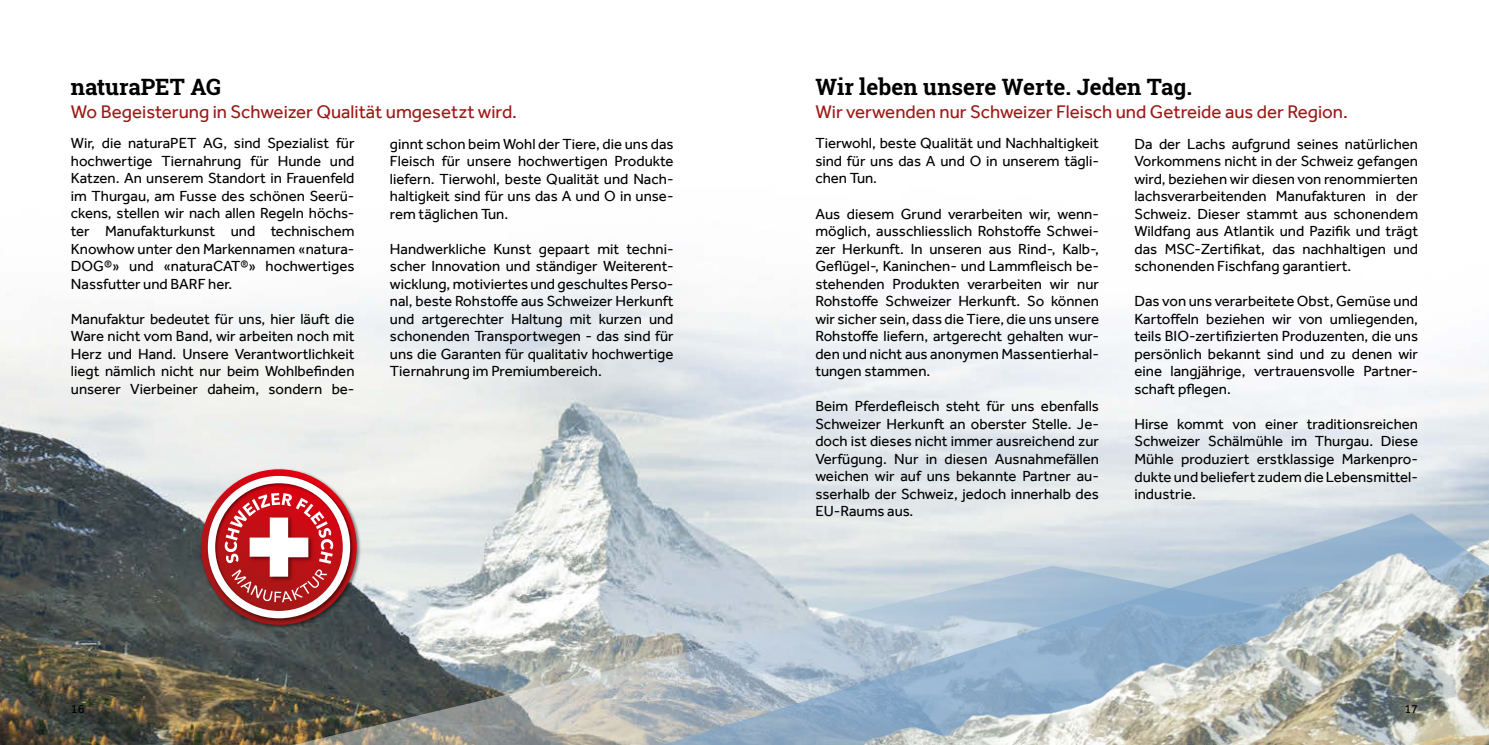
<style>
.page{position:relative;width:1489px;height:745px;background:#fff}
.page>*{position:absolute;margin:0;border:0;box-sizing:border-box;transform-origin:0 0}
.t1{font:700 22.5px "Roboto Slab";color:#000}
.t2{font:18.75px "Effra";color:#9c1917}
.t3{font:15px/17.5px "Effra";color:#000;text-align:justify}
.t4{font:12.5px "Effra";color:#000}
</style>
<div class="page">
<img style="left:0;top:277px;width:1488px;height:467px">
<img style="left:248px;top:565px;width:380px;height:179px">
<svg style="left:628px;top:513px;width:116px;height:231px;background:#b6c1c9"></svg>
<img style="left:744px;top:494px;width:744px;height:250px">
<img style="left:198px;top:466px;width:164px;height:164px">
<img style="left:205px;top:473px;width:150px;height:150px">
<svg style="left:208px;top:475px;width:142px;height:143px"></svg>
<h1 class="t1" style="left:71px;top:71px;width:151px">naturaPET AG</h1>
<p class="t2" style="left:71px;top:101px;width:447px">Wo Begeisterung in Schweizer Qualität umgesetzt wird.</p>
<p class="t3" style="left:71px;top:134px;width:285px">Wir, die naturaPET AG, sind Spezialist für hochwertige Tiernahrung für Hunde und Katzen. An unserem Standort in Frauenfeld im Thurgau, am Fusse des schönen Seerü&shy;ckens, stellen wir nach allen Regeln höchs&shy;ter Manufakturkunst und technischem Knowhow unter den Markennamen «natura-DOG®» und «naturaCAT®» hochwertiges Nassfutter und BARF her.</p>
<p class="t3" style="left:71px;top:309px;width:285px">Manufaktur bedeutet für uns, hier läuft die Ware nicht vom Band, wir arbeiten noch mit Herz und Hand. Unsere Verantwortlichkeit liegt nämlich nicht nur beim Wohlbefinden unserer Vierbeiner daheim, sondern be-</p>
<p class="t3" style="left:390px;top:134px;width:285px">ginnt schon beim Wohl der Tiere, die uns das Fleisch für unsere hochwertigen Produkte liefern. Tierwohl, beste Qualität und Nach&shy;haltigkeit sind für uns das A und O in unse&shy;rem täglichen Tun.</p>
<p class="t3" style="left:390px;top:239px;width:285px">Handwerkliche Kunst gepaart mit techni&shy;scher Innovation und ständiger Weiterent&shy;wicklung, motiviertes und geschultes Perso&shy;nal, beste Rohstoffe aus Schweizer Herkunft und artgerechter Haltung mit kurzen und schonenden Transportwegen - das sind für uns die Garanten für qualitativ hochwertige Tiernahrung im Premiumbereich.</p>
<h1 class="t1" style="left:815px;top:71px;width:378px">Wir leben unsere Werte. Jeden Tag.</h1>
<p class="t2" style="left:815px;top:101px;width:534px">Wir verwenden nur Schweizer Fleisch und Getreide aus der Region.</p>
<p class="t3" style="left:815px;top:134px;width:285px">Tierwohl, beste Qualität und Nachhaltigkeit sind für uns das A und O in unserem tägli&shy;chen Tun.</p>
<p class="t3" style="left:815px;top:204px;width:285px">Aus diesem Grund verarbeiten wir, wenn&shy;möglich, ausschliesslich Rohstoffe Schwei&shy;zer Herkunft. In unseren aus Rind-, Kalb-, Geflügel-, Kaninchen- und Lammfleisch be&shy;stehenden Produkten verarbeiten wir nur Rohstoffe Schweizer Herkunft. So können wir sicher sein, dass die Tiere, die uns unsere Rohstoffe liefern, artgerecht gehalten wur&shy;den und nicht aus anonymen Massentierhal&shy;tungen stammen.</p>
<p class="t3" style="left:815px;top:397px;width:285px">Beim Pferdefleisch steht für uns ebenfalls Schweizer Herkunft an oberster Stelle. Je&shy;doch ist dieses nicht immer ausreichend zur Verfügung. Nur in diesen Ausnahmefällen weichen wir auf uns bekannte Partner au&shy;sserhalb der Schweiz, jedoch innerhalb des EU-Raums aus.</p>
<p class="t3" style="left:1134px;top:134px;width:285px">Da der Lachs aufgrund seines natürlichen Vorkommens nicht in der Schweiz gefangen wird, beziehen wir diesen von renommierten lachsverarbeitenden Manufakturen in der Schweiz. Dieser stammt aus schonendem Wildfang aus Atlantik und Pazifik und trägt das MSC-Zertifikat, das nachhaltigen und schonenden Fischfang garantiert.</p>
<p class="t3" style="left:1134px;top:292px;width:285px">Das von uns verarbeitete Obst, Gemüse und Kartoffeln beziehen wir von umliegenden, teils BIO-zertifizierten Produzenten, die uns persönlich bekannt sind und zu denen wir eine langjährige, vertrauensvolle Partner&shy;schaft pflegen.</p>
<p class="t3" style="left:1134px;top:414px;width:285px">Hirse kommt von einer traditionsreichen Schweizer Schälmühle im Thurgau. Diese Mühle produziert erstklassige Markenpro&shy;dukte und beliefert zudem die Lebensmittel&shy;industrie.</p>
<p class="t4" style="left:71px;top:701px;width:15px">16</p>
<p class="t4" style="left:1404px;top:701px;width:15px">17</p>
</div>
